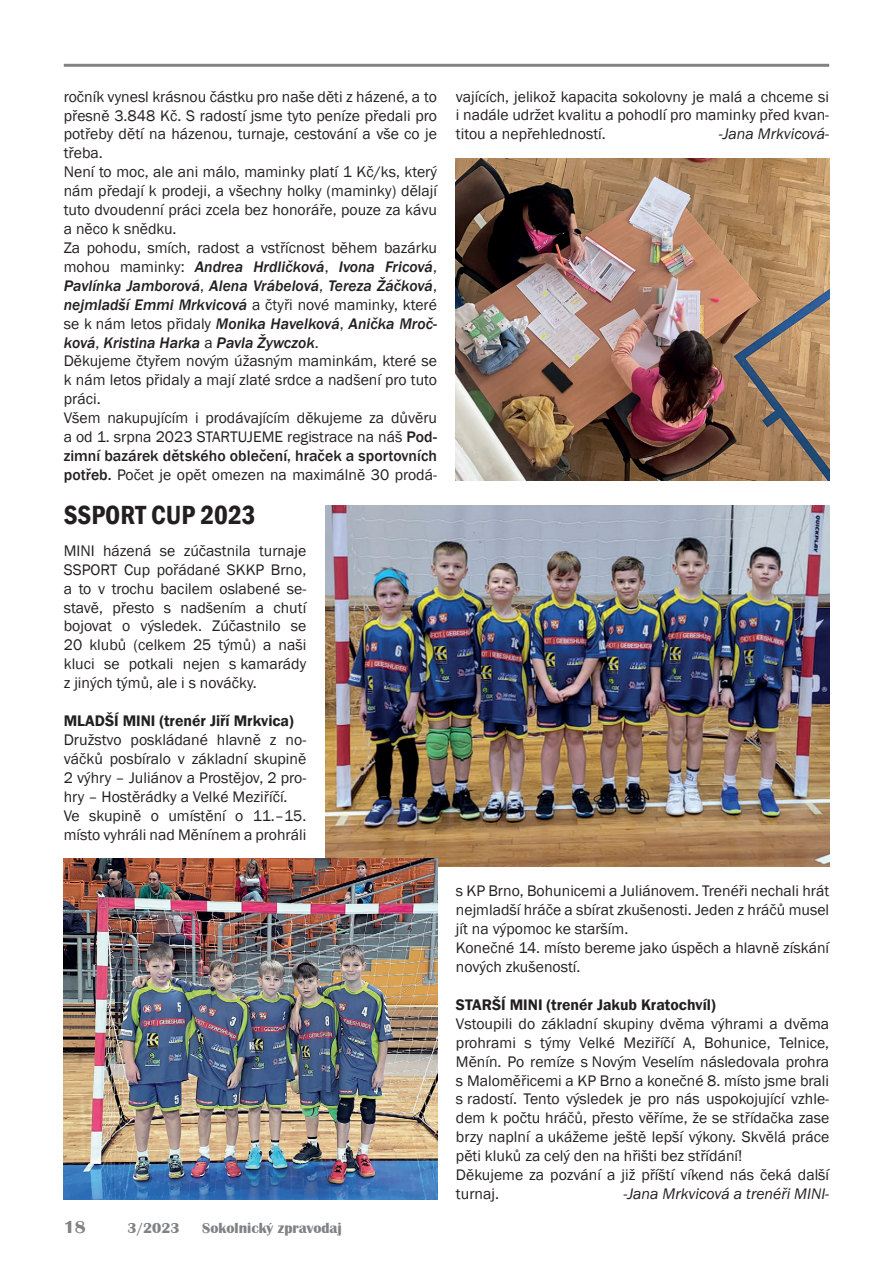
<style>
.page{position:relative;width:893px;height:1263px;background:#fff}
.page>*{position:absolute;margin:0;border:0;box-sizing:border-box;transform-origin:0 0}
.t1{font:600 condensed 27px "Franklin Gothic";color:#231f20}
.t2{font:700 18px "Britannic";color:#808285}
.t3{font:15.75px/18.9px "Franklin Gothic";color:#231f20}
.t4{font:600 15.75px "Franklin Gothic";color:#231f20}
.t5{font:italic 15.75px "Franklin Gothic";color:#231f20}
.t6{font:700 15px "Britannic";color:#808285}
.s1{font-weight:500;font-style:italic}
.s2{font-weight:500}
</style>
<div class="page">
<hr style="left:64px;top:64px;width:765px;height:3px;background:#808285">
<img style="left:325px;top:505px;width:504px;height:362px">
<img style="left:64px;top:858px;width:373px;height:341px">
<img style="left:456px;top:158px;width:373px;height:322px">
<p class="t3" style="left:64px;top:87px;width:375px">ročník vynesl krásnou částku pro naše děti z házené, a to přesně 3.848 Kč. S radostí jsme tyto peníze předali pro potřeby dětí na házenou, turnaje, cestování a vše co je třeba.<br>Není to moc, ale ani málo, maminky platí 1 Kč/ks, který nám předají k prodeji, a všechny holky (maminky) dělají tuto dvoudenní práci zcela bez honoráře, pouze za kávu a něco k snědku.<br>Za pohodu, smích, radost a vstřícnost během bazárku mohou maminky: <span class="s1">Andrea Hrdličková</span>, <span class="s1">Ivona Fricová</span>, <span class="s1">Pavlínka Jamborová</span>, <span class="s1">Alena Vrábelová</span>, <span class="s1">Tereza Žáčková</span>, <span class="s1">nejmladší Emmi Mrkvicová</span> a čtyři nové maminky, které se k nám letos přidaly <span class="s1">Monika Havelková</span>, <span class="s1">Anička Mroč&shy;ková</span>, <span class="s1">Kristina Harka</span> a <span class="s1">Pavla Žywczok</span>.<br>Děkujeme čtyřem novým úžasným maminkám, které se k nám letos přidaly a mají zlaté srdce a nadšení pro tuto práci.<br>Všem nakupujícím i prodávajícím děkujeme za důvěru a od 1. srpna 2023 STARTUJEME registrace na náš <span class="s2">Pod&shy;zimní bazárek dětského oblečení, hraček a sportovních potřeb.</span> Počet je opět omezen na maximálně 30 prodá-</p>
<p class="t3" style="left:456px;top:87px;width:375px;text-align:justify">vajících, jelikož kapacita sokolovny je malá a chceme si i nadále udržet kvalitu a pohodlí pro maminky před kvan&shy;titou a nepřehledností.</p>
<p class="t5" style="left:719px;top:124px;width:112px">-Jana Mrkvicová-</p>
<h1 class="t1" style="left:64px;top:497px;width:193px">SSPORT CUP 2023</h1>
<p class="t3" style="left:64px;top:541px;width:244px;text-align:justify">MINI házená se zúčastnila turnaje SSPORT Cup pořádané SKKP Brno, a to v trochu bacilem oslabené se&shy;stavě, přesto s nadšením a chutí bojovat o výsledek. Zúčastnilo se 20 klubů (celkem 25 týmů) a naši kluci se potkali nejen s kamarády z jiných týmů, ale i s nováčky.</p>
<p class="t4" style="left:64px;top:711px;width:231px">MLADŠÍ MINI (trenér Jiří Mrkvica)</p>
<p class="t3" style="left:64px;top:731px;width:244px">Družstvo poskládané hlavně z no&shy;váčků posbíralo v základní skupině 2 výhry – Juliánov a Prostějov, 2 pro&shy;hry – Hostěrádky a Velké Meziříčí.<br>Ve skupině o umístění o 11.–15. místo vyhráli nad Měnínem a prohráli</p>
<p class="t2" style="left:64px;top:1217px;width:23px">18</p>
<p class="t6" style="left:128px;top:1220px;width:54px">3/2023</p>
<p class="t6" style="left:202px;top:1220px;width:141px">Sokolnický zpravodaj</p>
<p class="t3" style="left:456px;top:882px;width:375px">s KP Brno, Bohunicemi a Juliánovem. Trenéři nechali hrát nejmladší hráče a sbírat zkušenosti. Jeden z hráčů musel jít na výpomoc ke starším.<br>Konečné 14. místo bereme jako úspěch a hlavně získání nových zkušeností.</p>
<p class="t4" style="left:456px;top:995px;width:261px">STARŠÍ MINI (trenér Jakub Kratochvíl)</p>
<p class="t3" style="left:456px;top:1014px;width:375px">Vstoupili do základní skupiny dvěma výhrami a dvěma prohrami s týmy Velké Meziříčí A, Bohunice, Telnice, Měnín. Po remíze s Novým Veselím následovala prohra s Maloměřicemi a KP Brno a konečné 8. místo jsme brali s radostí. Tento výsledek je pro nás uspokojující vzhle&shy;dem k počtu hráčů, přesto věříme, že se střídačka zase brzy naplní a ukážeme ještě lepší výkony. Skvělá práce pěti kluků za celý den na hřišti bez střídání!<br>Děkujeme za pozvání a již příští víkend nás čeká další turnaj.</p>
<p class="t5" style="left:623px;top:1184px;width:207px">-Jana Mrkvicová a trenéři MINI-</p>
</div>
